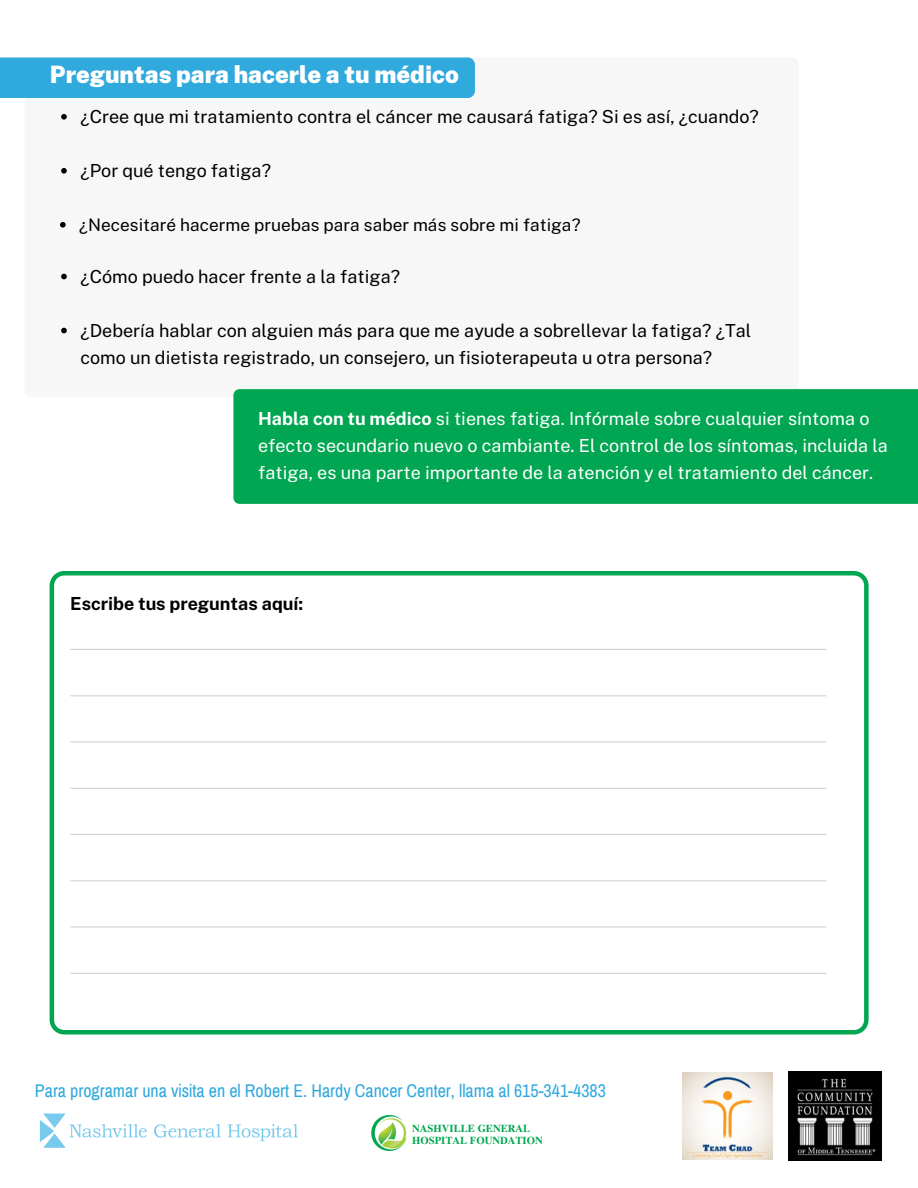
<style>
.page{position:relative;width:918px;height:1188px;background:#fff}
.page>*{position:absolute;margin:0;border:0;box-sizing:border-box;transform-origin:0 0}
.t1{font:900 24px "Public Sans";color:#fff}
.t2{font:18px/27px "Public Sans";color:#000}
.t3{font:18px/27px "Public Sans";color:#fff}
.t4{font:18px "Archivo Narrow";color:#30a9dd}
.t5{font:700 18px "Public Sans";color:#000}
.t6{font:17.25px "Public Sans";color:#000}
.t7{font:700 10.65px/11.6px "Te X Gyre Termes";color:#00a74f}
.s1{font-weight:700}
</style>
<div class="page">
<img style="left:39px;top:1113px;width:259px;height:35px">
<img style="left:788px;top:1072px;width:94px;height:89px">
<img style="left:682px;top:1073px;width:90px;height:86px">
<img style="left:371px;top:1116px;width:36px;height:35px">
<div style="left:25px;top:57px;width:774px;height:340px;background:#f7f7f7;border-radius:6px"></div>
<div style="left:0;top:57px;width:475px;height:41px;background:#30a9dd"></div>
<div style="left:233px;top:389px;width:685px;height:115px;background:#00a651"></div>
<svg style="left:50px;top:571px;width:819px;height:463px"></svg>
<svg style="left:61px;top:114px;width:6px;height:6px"></svg>
<svg style="left:61px;top:168px;width:6px;height:6px"></svg>
<svg style="left:60px;top:222px;width:6px;height:6px"></svg>
<svg style="left:61px;top:274px;width:6px;height:5px"></svg>
<svg style="left:61px;top:328px;width:6px;height:5px"></svg>
<hr style="left:70px;top:649px;width:756px;height:1px;background:#aeaeae">
<hr style="left:70px;top:834px;width:756px;height:1px;background:#aeaeae">
<hr style="left:70px;top:741px;width:756px;height:1px;background:#aeaeae">
<hr style="left:70px;top:926px;width:756px;height:2px;background:#aeaeae">
<hr style="left:70px;top:695px;width:756px;height:1px;background:#aeaeae">
<hr style="left:70px;top:880px;width:756px;height:1px;background:#aeaeae">
<hr style="left:70px;top:788px;width:756px;height:1px;background:#aeaeae">
<hr style="left:70px;top:973px;width:756px;height:1px;background:#aeaeae">
<h1 class="t1" style="left:50px;top:60px;width:410px">Preguntas para hacerle a tu médico</h1>
<p class="t2" style="left:80px;top:103px;width:680px">¿Cree que mi tratamiento contra el cáncer me causará fatiga? Si es así, ¿cuando?</p>
<p class="t2" style="left:80px;top:157px;width:192px">¿Por qué tengo fatiga?</p>
<p class="t6" style="left:79px;top:215px;width:503px">¿Necesitaré hacerme pruebas para saber más sobre mi fatiga?</p>
<p class="t2" style="left:80px;top:263px;width:321px">¿Cómo puedo hacer frente a la fatiga?</p>
<p class="t2" style="left:80px;top:317px;width:672px">¿Debería hablar con alguien más para que me ayude a sobrellevar la fatiga? ¿Tal como un dietista registrado, un consejero, un fisioterapeuta u otra persona?</p>
<p class="t3" style="left:258px;top:405px;width:632px"><span class="s1">Habla con tu médico</span> si tienes fatiga. Infórmale sobre cualquier síntoma o efecto secundario nuevo o cambiante. El control de los síntomas, incluida la fatiga, es una parte importante de la atención y el tratamiento del cáncer.</p>
<p class="t5" style="left:70px;top:593px;width:235px">Escribe tus preguntas aquí:</p>
<p class="t4" style="left:35px;top:1081px;width:572px">Para programar una visita en el Robert E. Hardy Cancer Center, llama al 615-341-4383</p>
<p class="t7" style="left:412px;top:1122px;width:132px">NASHVILLE GENERAL<br>HOSPITAL FOUNDATION</p>
</div>
